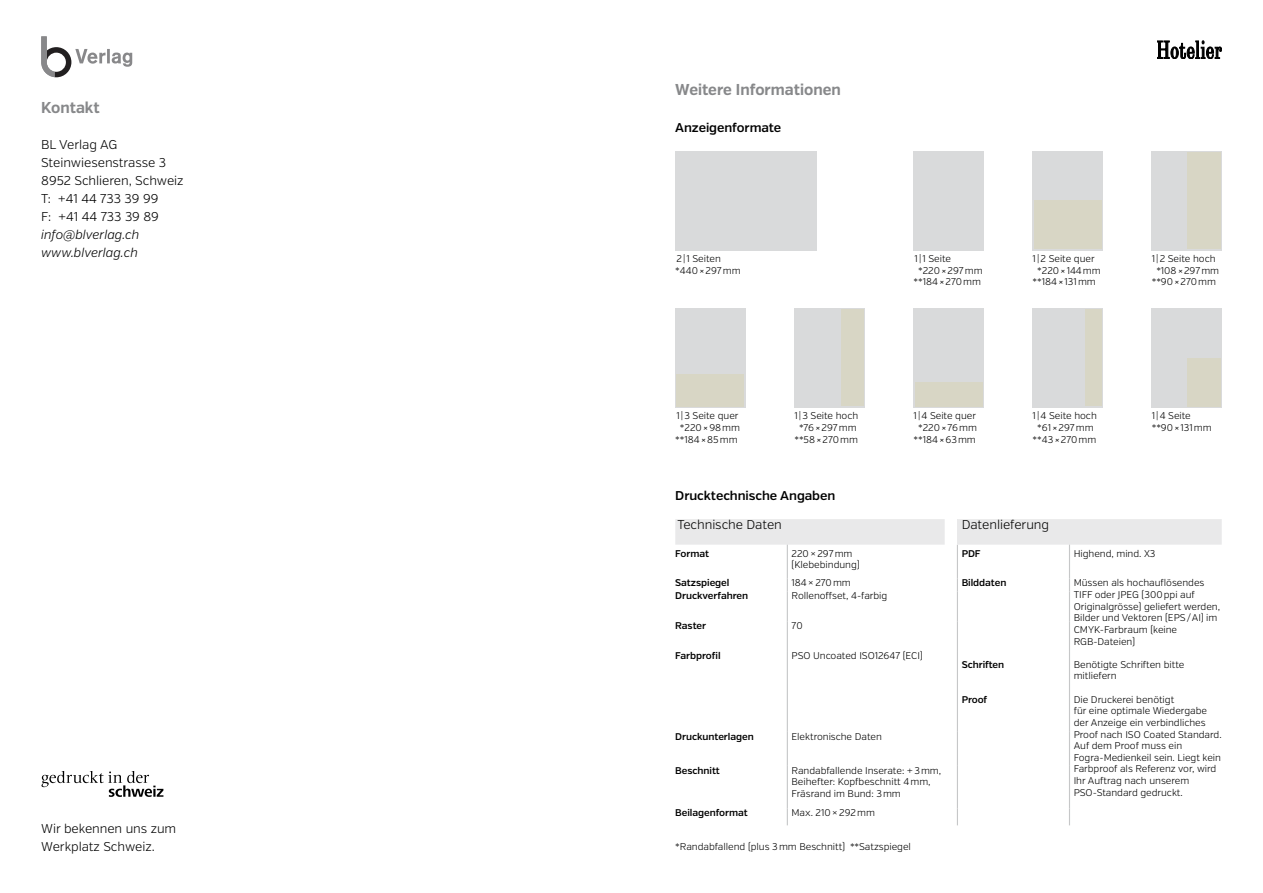
<style>
.page{position:relative;width:1263px;height:893px;background:#fff}
.page>*{position:absolute;margin:0;border:0;box-sizing:border-box;transform-origin:0 0}
.t1{font:700 15.75px "Verb";color:#87888a;scale:.95 1}
.t2{font:300 12.75px/18px "Verb";letter-spacing:-.005em;color:#000}
.t3{font:600 12.75px "Verb";letter-spacing:-.005em;color:#000}
.t4{font:italic 300 12.75px/18px "Verb";letter-spacing:-.005em;color:#000}
.t5{font:300 9.75px/11.6px "Verb";letter-spacing:-.005em;color:#000}
.t6{font:600 9.75px "Verb";letter-spacing:-.005em;color:#000}
.s1{font-weight:400;font-size:8.25px}
.s2{color:#fff}
</style>
<div class="page">
<svg style="left:41px;top:36px;width:91px;height:41px"></svg>
<svg style="left:41px;top:771px;width:122px;height:26px"></svg>
<div style="left:675px;top:151px;width:70px;height:99px;background:#d9dadb"></div>
<div style="left:746px;top:151px;width:70px;height:99px;background:#d9dadb"></div>
<div style="left:913px;top:151px;width:70px;height:99px;background:#d9dadb"></div>
<div style="left:1032px;top:151px;width:70px;height:99px;background:#d9dadb"></div>
<div style="left:1034px;top:201px;width:67px;height:48px;background:#d8d6c5"></div>
<div style="left:1152px;top:151px;width:70px;height:99px;background:#d9dadb"></div>
<div style="left:1187px;top:152px;width:34px;height:97px;background:#d8d6c5"></div>
<div style="left:794px;top:308px;width:70px;height:99px;background:#d9dadb"></div>
<div style="left:841px;top:309px;width:22px;height:97px;background:#d8d6c5"></div>
<div style="left:1032px;top:308px;width:70px;height:99px;background:#d9dadb"></div>
<div style="left:1084px;top:309px;width:17px;height:97px;background:#d8d6c5"></div>
<div style="left:675px;top:308px;width:70px;height:99px;background:#d9dadb"></div>
<div style="left:676px;top:374px;width:68px;height:32px;background:#d8d6c5"></div>
<div style="left:913px;top:308px;width:70px;height:99px;background:#d9dadb"></div>
<div style="left:914px;top:382px;width:68px;height:24px;background:#d8d6c5"></div>
<div style="left:1152px;top:308px;width:70px;height:99px;background:#d9dadb"></div>
<div style="left:1187px;top:358px;width:34px;height:48px;background:#d8d6c5"></div>
<hr style="left:787px;top:545px;width:1px;height:34px;background:#c6c7c8">
<svg style="left:787px;top:579px;width:1px;height:12px"></svg>
<hr style="left:787px;top:591px;width:1px;height:30px;background:#c6c7c8">
<hr style="left:787px;top:621px;width:1px;height:30px;background:#c6c7c8">
<hr style="left:787px;top:651px;width:1px;height:81px;background:#c6c7c8">
<hr style="left:787px;top:732px;width:1px;height:34px;background:#c6c7c8">
<hr style="left:787px;top:766px;width:1px;height:42px;background:#c6c7c8">
<svg style="left:787px;top:808px;width:1px;height:17px"></svg>
<hr style="left:957px;top:545px;width:1px;height:34px;background:#c6c7c8">
<svg style="left:957px;top:579px;width:1px;height:12px"></svg>
<hr style="left:957px;top:591px;width:1px;height:30px;background:#c6c7c8">
<hr style="left:957px;top:621px;width:1px;height:30px;background:#c6c7c8">
<hr style="left:957px;top:651px;width:1px;height:81px;background:#c6c7c8">
<hr style="left:957px;top:732px;width:1px;height:34px;background:#c6c7c8">
<hr style="left:957px;top:766px;width:1px;height:42px;background:#c6c7c8">
<svg style="left:957px;top:808px;width:1px;height:17px"></svg>
<hr style="left:1069px;top:545px;width:1px;height:34px;background:#c6c7c8">
<svg style="left:1069px;top:579px;width:1px;height:12px"></svg>
<hr style="left:1069px;top:591px;width:1px;height:30px;background:#c6c7c8">
<hr style="left:1069px;top:621px;width:1px;height:30px;background:#c6c7c8">
<hr style="left:1069px;top:651px;width:1px;height:81px;background:#c6c7c8">
<hr style="left:1069px;top:732px;width:1px;height:34px;background:#c6c7c8">
<hr style="left:1069px;top:766px;width:1px;height:42px;background:#c6c7c8">
<svg style="left:1069px;top:808px;width:1px;height:17px"></svg>
<div style="left:675px;top:519px;width:547px;height:26px;background:#e9e9ea"></div>
<svg style="left:1157px;top:41px;width:65px;height:18px"></svg>
<h1 class="t1" style="left:41px;top:98px;width:63px">Kontakt</h1>
<h2 class="t2" style="left:41px;top:136px;width:144px">BL Verlag AG<br>Steinwiesenstrasse 3<br>8952 Schlieren, Schweiz<br>T: +41 44 733 39 99<br>F: +41 44 733 39 89</h2>
<h2 class="t4" style="left:41px;top:226px;width:100px">info@blverlag.ch www.blverlag.ch</h2>
<h2 class="t2" style="left:41px;top:820px;width:137px">Wir bekennen uns zum<br>Werkplatz Schweiz.</h2>
<h1 class="t1" style="left:675px;top:80px;width:176px">Weitere Informationen</h1>
<h2 class="t3" style="left:675px;top:120px;width:108px">Anzeigenformate</h2>
<p class="t5" style="left:675px;top:253px;width:67px">2|1 Seiten *440<span class="s1">×</span>297mm</p>
<p class="t5" style="left:913px;top:253px;width:71px">1|1 Seite <span class="s2">*</span>*220<span class="s1">×</span>297mm **184<span class="s1">×</span>270mm</p>
<p class="t5" style="left:675px;top:410px;width:66px">1|3 Seite quer <span class="s2">*</span>*220<span class="s1">×</span>98mm **184<span class="s1">×</span>85mm</p>
<p class="t5" style="left:794px;top:410px;width:65px">1|3 Seite hoch <span class="s2">*</span>*76<span class="s1">×</span>297mm **58<span class="s1">×</span>270mm</p>
<h2 class="t3" style="left:675px;top:488px;width:161px">Drucktechnische Angaben</h2>
<p class="t5" style="left:913px;top:410px;width:65px;text-align:justify">1|4 Seite quer <span class="s2">*</span>*220<span class="s1">×</span>76mm **184<span class="s1">×</span>63mm</p>
<p class="t5" style="left:1032px;top:253px;width:70px">1|2 Seite quer <span class="s2">*</span>*220<span class="s1">×</span>144mm **184<span class="s1">×</span>131mm</p>
<p class="t5" style="left:1032px;top:410px;width:66px">1|4 Seite hoch <span class="s2">*</span>*61<span class="s1">×</span>297mm **43<span class="s1">×</span>270mm</p>
<p class="t5" style="left:1152px;top:253px;width:69px">1|2 Seite hoch <span class="s2">*</span>*108<span class="s1">×</span>297mm **90<span class="s1">×</span>270mm</p>
<p class="t5" style="left:1152px;top:410px;width:61px">1|4 Seite **90<span class="s1">×</span>131mm</p>
<h2 class="t2" style="left:677px;top:516px;width:106px">Technische Daten</h2>
<h2 class="t2" style="left:962px;top:516px;width:89px">Datenlieferung</h2>
<p class="t6" style="left:675px;top:547px;width:35px">Format</p>
<p class="t5" style="left:792px;top:548px;width:70px">220×297mm (Klebebindung)</p>
<p class="t6" style="left:962px;top:547px;width:20px">PDF</p>
<p class="t5" style="left:1074px;top:548px;width:83px">Highend, mind. X3</p>
<p class="t6" style="left:675px;top:577px;width:56px">Satzspiegel</p>
<p class="t5" style="left:791px;top:577px;width:61px">184×270mm</p>
<p class="t6" style="left:962px;top:577px;width:46px">Bilddaten</p>
<p class="t5" style="left:1074px;top:577px;width:148px">Müssen als hochauflösendes<br>TIFF oder JPEG (300ppi auf<br>Originalgrösse) geliefert werden,<br>Bilder und Vektoren (EPS/AI) im<br>CMYK-Farbraum (keine<br>RGB-Dateien)</p>
<p class="t5" style="left:1074px;top:659px;width:112px">Benötigte Schriften bitte mitliefern</p>
<p class="t5" style="left:1074px;top:694px;width:149px">Die Druckerei benötigt<br>für eine optimale Wiedergabe der Anzeige ein verbindliches<br>Proof nach ISO Coated Standard.<br>Auf dem Proof muss ein<br>Fogra-Medienkeil sein. Liegt kein<br>Farbproof als Referenz vor, wird<br>Ihr Auftrag nach unserem<br>PSO-Standard gedruckt.</p>
<p class="t6" style="left:675px;top:590px;width:74px">Druckverfahren</p>
<p class="t5" style="left:791px;top:590px;width:97px">Rollenoffset, 4-farbig</p>
<p class="t6" style="left:675px;top:620px;width:32px">Raster</p>
<p class="t5" style="left:791px;top:620px;width:13px">70</p>
<p class="t6" style="left:675px;top:649px;width:47px">Farbprofil</p>
<p class="t5" style="left:791px;top:650px;width:133px">PSO Uncoated ISO12647 (ECI)</p>
<p class="t6" style="left:962px;top:659px;width:44px">Schriften</p>
<p class="t6" style="left:962px;top:693px;width:27px">Proof</p>
<p class="t6" style="left:675px;top:730px;width:80px">Druckunterlagen</p>
<p class="t5" style="left:791px;top:731px;width:92px">Elektronische Daten</p>
<p class="t6" style="left:675px;top:764px;width:46px">Beschnitt</p>
<p class="t5" style="left:791px;top:765px;width:151px">Randabfallende Inserate: +3mm,<br>Beihefter: Kopfbeschnitt 4mm,<br>Fräsrand im Bund: 3mm</p>
<p class="t6" style="left:675px;top:807px;width:74px">Beilagenformat</p>
<p class="t5" style="left:791px;top:807px;width:85px">Max. 210×292mm</p>
<p class="t5" style="left:675px;top:841px;width:237px">*Randabfallend (plus 3mm Beschnitt) **Satzspiegel</p>
</div>
